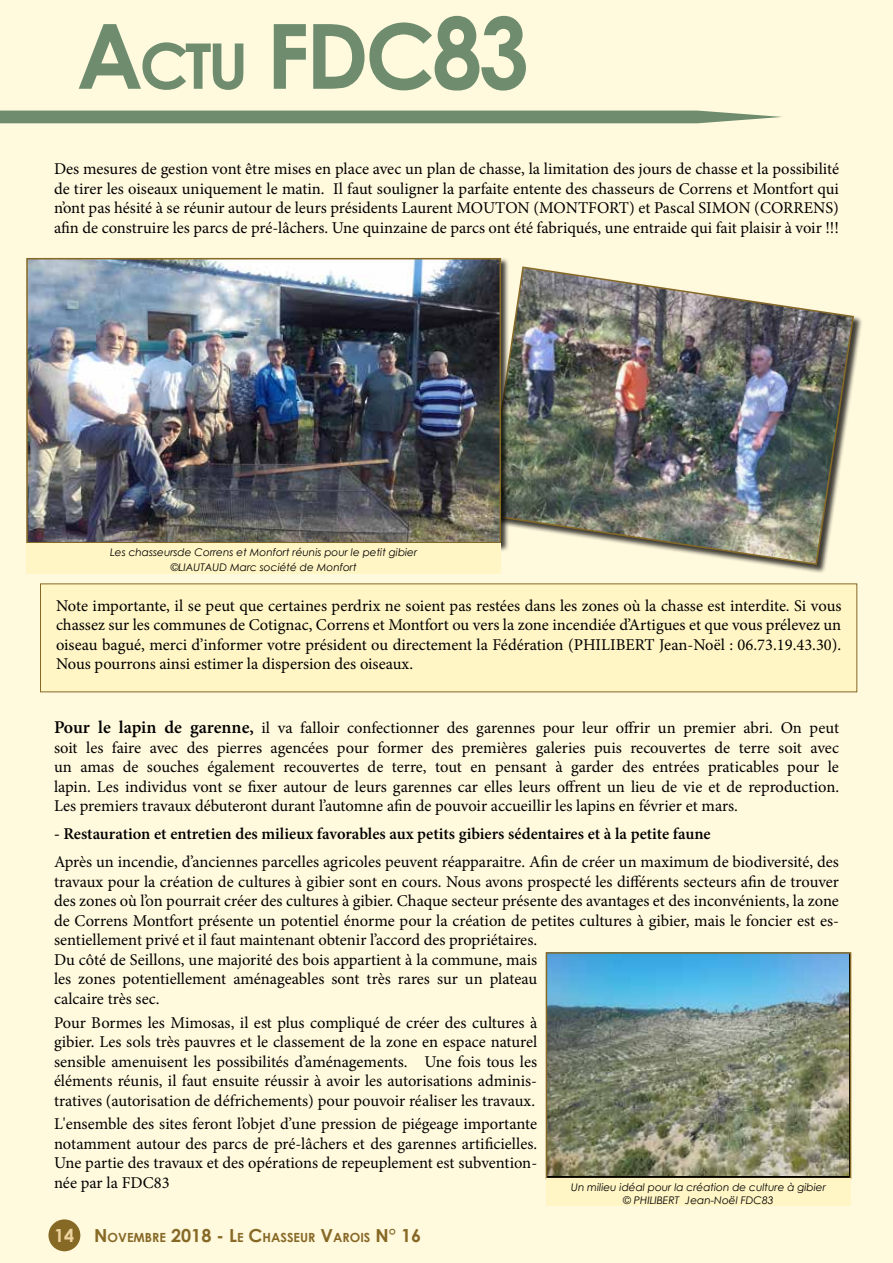
<style>
.page{position:relative;width:893px;height:1263px;background:#fff9de}
.page>*{position:absolute;margin:0;border:0;box-sizing:border-box;transform-origin:0 0}
.t1{font:700 90px "Century Gothic";color:#6f8d6e}
.t2{font:16.5px/19.5px "Minion Pro";letter-spacing:-.005em;color:#000;text-align:justify}
.t3{font:600 16.5px "Minion Pro";letter-spacing:-.005em;color:#000}
.t4{font:700 12.6px "Century Gothic";color:#876926}
.t5{font:italic 10.5px/13.5px "Century Gothic";color:#000;text-align:center}
.s1{font-size:63px}
.s2{font-size:99px}
.s3{font-weight:600;font-size:18px}
.s4{font-size:18px;color:#eed5a0}
.s5{font-size:18px}
</style>
<div class="page">
<div style="left:48px;top:1219px;width:32px;height:32px;background:#876926;border-radius:50%"></div>
<div style="left:0;top:111px;width:782px;height:12px;background:#6f8d6e"></div>
<img style="left:549px;top:955px;width:299px;height:220px">
<div style="left:546px;top:952px;width:305px;height:227px;border:2px solid #876926"></div>
<div style="left:546px;top:1178px;width:304px;height:28px;background:#fff5c5"></div>
<div style="left:40px;top:584px;width:817px;height:108px;background:#fff5c5"></div>
<div style="left:485px;top:266px;width:378px;height:308px;background:#000;opacity:.75"></div>
<img style="left:501px;top:266px;width:354px;height:300px">
<div style="left:26px;top:257px;width:484px;height:295px;background:#000;opacity:.75"></div>
<img style="left:29px;top:261px;width:469px;height:279px">
<div style="left:26px;top:258px;width:475px;height:285px;border:2px solid #876926"></div>
<div style="left:26px;top:543px;width:475px;height:31px;background:#fff5c5"></div>
<h1 class="t1" style="left:77px;top:-12px;width:454px">A<span class="s1">CTU</span> FDC<span class="s2">83</span></h1>
<p class="t2" style="left:54px;top:159px;width:787px">Des mesures de gestion vont être mises en place avec un plan de chasse, la limitation des jours de chasse et la possibilité de tirer les oiseaux uniquement le matin. Il faut souligner la parfaite entente des chasseurs de Correns et Montfort qui n’ont pas hésité à se réunir autour de leurs présidents Laurent MOUTON (MONTFORT) et Pascal SIMON (CORRENS) afin de construire les parcs de pré-lâchers. Une quinzaine de parcs ont été fabriqués, une entraide qui fait plaisir à voir !!!</p>
<p class="t5" style="left:110px;top:544px;width:309px;line-height:15px">Les chasseursde Correns et Monfort réunis pour le petit gibier ©LIAUTAUD Marc société de Monfort</p>
<p class="t2" style="left:56px;top:596px;width:787px">Note importante, il se peut que certaines perdrix ne soient pas restées dans les zones où la chasse est interdite. Si vous chassez sur les communes de Cotignac, Correns et Montfort ou vers la zone incendiée d’Artigues et que vous prélevez un oiseau bagué, merci d’informer votre président ou directement la Fédération (PHILIBERT Jean-Noël : 06.73.19.43.30).<br>Nous pourrons ainsi estimer la dispersion des oiseaux.</p>
<p class="t2" style="left:54px;top:718px;width:787px"><span class="s3">Pour le lapin de garenne,</span> il va falloir confectionner des garennes pour leur offrir un premier abri. On peut soit les faire avec des pierres agencées pour former des premières galeries puis recouvertes de terre soit avec un amas de souches également recouvertes de terre, tout en pensant à garder des entrées praticables pour le lapin. Les individus vont se fixer autour de leurs garennes car elles leurs offrent un lieu de vie et de reproduction.<br>Les premiers travaux débuteront durant l’automne afin de pouvoir accueillir les lapins en février et mars.</p>
<p class="t3" style="left:54px;top:822px;width:658px">- Restauration et entretien des milieux favorables aux petits gibiers sédentaires et à la petite faune</p>
<p class="t2" style="left:54px;top:852px;width:786px;text-align:left">Après un incendie, d’anciennes parcelles agricoles peuvent réapparaitre. Afin de créer un maximum de biodiversité, des travaux pour la création de cultures à gibier sont en cours. Nous avons prospecté les différents secteurs afin de trouver des zones où l’on pourrait créer des cultures à gibier. Chaque secteur présente des avantages et des inconvénients, la zone de Correns Montfort présente un potentiel énorme pour la création de petites cultures à gibier, mais le foncier est es&shy;sentiellement privé et il faut maintenant obtenir l’accord des propriétaires.<br>Du côté de Seillons, une majorité des bois appartient à la commune, mais<br>les zones potentiellement aménageables sont très rares sur un plateau<br>calcaire très sec.</p>
<p class="t2" style="left:54px;top:1012px;width:485px">Pour Bormes les Mimosas, il est plus compliqué de créer des cultures à gibier. Les sols très pauvres et le classement de la zone en espace naturel sensible amenuisent les possibilités d’aménagements. Une fois tous les éléments réunis, il faut ensuite réussir à avoir les autorisations adminis&shy;tratives (autorisation de défrichements) pour pouvoir réaliser les travaux.</p>
<p class="t2" style="left:54px;top:1114px;width:485px">L'ensemble des sites feront l’objet d’une pression de piégeage importante notamment autour des parcs de pré-lâchers et des garennes artificielles.<br>Une partie des travaux et des opérations de repeuplement est subvention&shy;née par la FDC83</p>
<p class="t5" style="left:571px;top:1180px;width:256px">Un milieu idéal pour la création de culture à gibier © PHILIBERT Jean-Noël FDC83</p>
<p class="t4" style="left:54px;top:1228px;width:369px"><span class="s4">14</span> <span class="s5">N</span>OVEMBRE <span class="s5">2018</span> <span class="s5">-</span> <span class="s5">L</span>E <span class="s5">C</span>HASSEUR <span class="s5">V</span>AROIS <span class="s5">N° 16</span></p>
</div>
